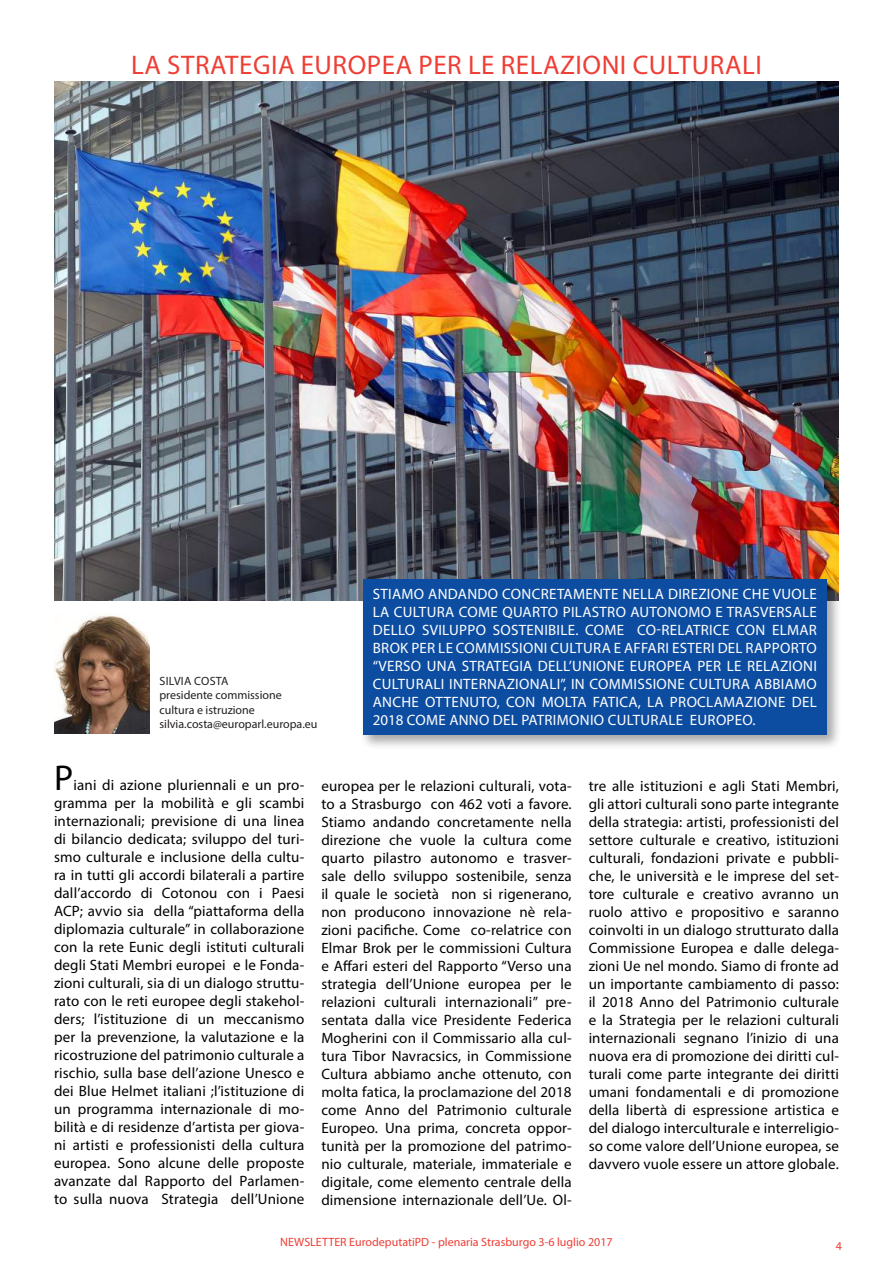
<style>
.page{position:relative;width:893px;height:1263px;background:#fff}
.page>*{position:absolute;margin:0;border:0;box-sizing:border-box;transform-origin:0 0}
.t1{font:36px "Myriad Pro";color:#000}
.t2{font:27px "Myriad Pro";letter-spacing:.02em;color:#ee3e35}
.t3{font:15px/18px "Myriad Pro";letter-spacing:.01em;color:#000;text-align:justify}
.t4{font:15px/18px "Myriad Pro";letter-spacing:.02em;color:#fff;text-align:justify}
.t5{font:12px/14.4px "Myriad Pro";color:#231f20}
.t6{font:12px "Myriad Pro";color:#ee3e35}
</style>
<div class="page">
<img style="left:54px;top:82px;width:785px;height:519px">
<div style="left:360px;top:576px;width:482px;height:174px;background:#231f20;opacity:.4"></div>
<div style="left:363px;top:579px;width:464px;height:156px;background:#0d4da1"></div>
<img style="left:54px;top:614px;width:95px;height:120px">
<h2 class="t2" style="left:131px;top:49px;width:632px">LA STRATEGIA EUROPEA PER LE RELAZIONI CULTURALI</h2>
<p class="t5" style="left:159px;top:673px;width:160px">SILVIA COSTA<br>presidente commissione cultura e istruzione silvia.costa@europarl.europa.eu</p>
<p class="t4" style="left:373px;top:585px;width:446px">STIAMO ANDANDO CONCRETAMENTE NELLA DIREZIONE CHE VUOLE LA CULTURA COME QUARTO PILASTRO AUTONOMO E TRASVERSALE DELLO SVILUPPO SOSTENIBILE. COME CO-RELATRICE CON ELMAR BROK PER LE COMMISSIONI CULTURA E AFFARI ESTERI DEL RAPPORTO “VERSO UNA STRATEGIA DELL’UNIONE EUROPEA PER LE RELAZIONI CULTURALI INTERNAZIONALI”, IN COMMISSIONE CULTURA ABBIAMO ANCHE OTTENUTO, CON MOLTA FATICA, LA PROCLAMAZIONE DEL 2018 COME ANNO DEL PATRIMONIO CULTURALE EUROPEO.</p>
<h1 class="t1" style="left:54px;top:756px;width:21px">P</h1>
<p class="t3" style="left:54px;top:776px;width:252px;text-indent:20px">iani di azione pluriennali e un pro&shy;gramma per la mobilità e gli scambi internazionali; previsione di una linea di bilancio dedicata; sviluppo del turi&shy;smo culturale e inclusione della cultu&shy;ra in tutti gli accordi bilaterali a partire dall’accordo di Cotonou con i Paesi ACP; avvio sia della “piattaforma della diplomazia culturale” in collaborazione con la rete Eunic degli istituti culturali degli Stati Membri europei e le Fonda&shy;zioni culturali, sia di un dialogo struttu&shy;rato con le reti europee degli stakehol&shy;ders; l’istituzione di un meccanismo per la prevenzione, la valutazione e la ricostruzione del patrimonio culturale a rischio, sulla base dell’azione Unesco e dei Blue Helmet italiani ;l’istituzione di un programma internazionale di mo&shy;bilità e di residenze d’artista per giova&shy;ni artisti e professionisti della cultura europea. Sono alcune delle proposte avanzate dal Rapporto del Parlamen&shy;to sulla nuova Strategia dell’Unione</p>
<p class="t3" style="left:321px;top:776px;width:252px">europea per le relazioni culturali, vota&shy;to a Strasburgo con 462 voti a favore.<br>Stiamo andando concretamente nella direzione che vuole la cultura come quarto pilastro autonomo e trasver&shy;sale dello sviluppo sostenibile, senza il quale le società non si rigenerano, non producono innovazione nè rela&shy;zioni pacifiche. Come co-relatrice con Elmar Brok per le commissioni Cultura e Affari esteri del Rapporto “Verso una strategia dell’Unione europea per le relazioni culturali internazionali” pre&shy;sentata dalla vice Presidente Federica Mogherini con il Commissario alla cul&shy;tura Tibor Navracsics, in Commissione Cultura abbiamo anche ottenuto, con molta fatica, la proclamazione del 2018 come Anno del Patrimonio culturale Europeo. Una prima, concreta oppor&shy;tunità per la promozione del patrimo&shy;nio culturale, materiale, immateriale e digitale, come elemento centrale della dimensione internazionale dell’Ue. Ol-</p>
<p class="t3" style="left:589px;top:776px;width:252px">tre alle istituzioni e agli Stati Membri, gli attori culturali sono parte integrante della strategia: artisti, professionisti del settore culturale e creativo, istituzioni culturali, fondazioni private e pubbli&shy;che, le università e le imprese del set&shy;tore culturale e creativo avranno un ruolo attivo e propositivo e saranno coinvolti in un dialogo strutturato dalla Commissione Europea e dalle delega&shy;zioni Ue nel mondo. Siamo di fronte ad un importante cambiamento di passo: il 2018 Anno del Patrimonio culturale e la Strategia per le relazioni culturali internazionali segnano l’inizio di una nuova era di promozione dei diritti cul&shy;turali come parte integrante dei diritti umani fondamentali e di promozione della libertà di espressione artistica e del dialogo interculturale e interreligio&shy;so come valore dell’Unione europea, se davvero vuole essere un attore globale.</p>
<p class="t6" style="left:280px;top:1235px;width:334px">NEWSLETTER EurodeputatiPD - plenaria Strasburgo 3-6 luglio 2017</p>
<p class="t6" style="left:836px;top:1238px;width:8px">4</p>
</div>
